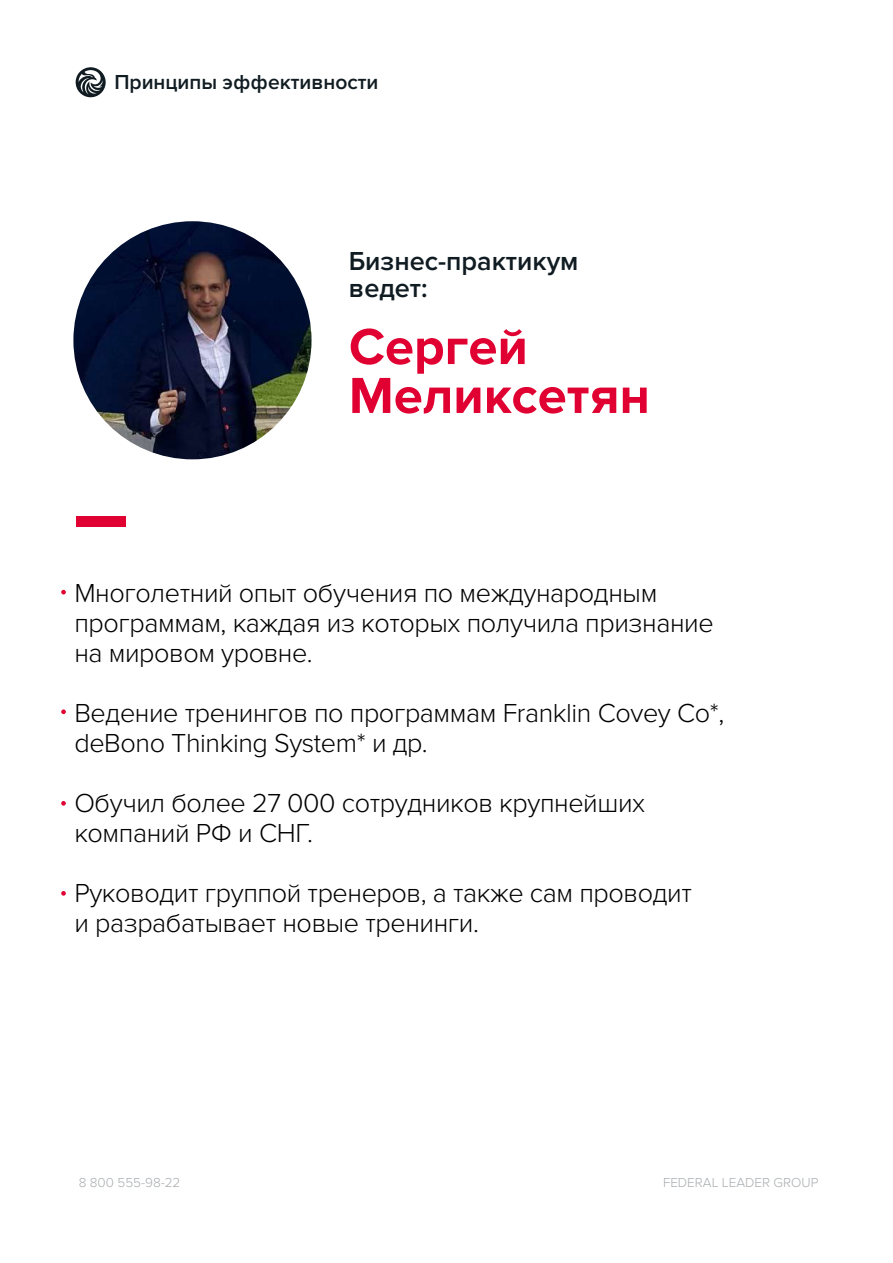
<style>
.page{position:relative;width:893px;height:1263px;background:#fff}
.page>*{position:absolute;margin:0;border:0;box-sizing:border-box;transform-origin:0 0}
.t1{font:700 52.5px/48.9px "Proxima Nova";color:#e00031}
.t2{font:300 27px/30px "Proxima Nova";letter-spacing:-.015em;color:#000}
.t3{font:600 27px/27px "Proxima Nova";color:#101c22}
.t4{font:600 21px "Proxima Nova";color:#101c22}
.t5{font:300 13.5px "Proxima Nova";color:#a8acaf}
</style>
<div class="page">
<img style="left:73px;top:221px;width:238px;height:238px;border-radius:119px">
<div style="left:76px;top:516px;width:49px;height:11px;background:#e00031"></div>
<svg style="left:61px;top:590px;width:5px;height:4px"></svg>
<svg style="left:61px;top:709px;width:5px;height:5px"></svg>
<svg style="left:61px;top:801px;width:5px;height:5px"></svg>
<svg style="left:61px;top:891px;width:5px;height:5px"></svg>
<svg style="left:75px;top:67px;width:31px;height:31px"></svg>
<p class="t4" style="left:114px;top:70px;width:266px">Принципы эффективности</p>
<p class="t3" style="left:349px;top:248px;width:231px">Бизнес-практикум ведет:</p>
<h1 class="t1" style="left:349px;top:323px;width:303px">Сергей<br>Меликсетян</h1>
<p class="t2" style="left:74px;top:578px;width:641px">Многолетний опыт обучения по международным программам, каждая из которых получила признание на мировом уровне.</p>
<p class="t2" style="left:74px;top:698px;width:651px">Ведение тренингов по программам Franklin Covey Co*, deBono Thinking System* и др.</p>
<p class="t2" style="left:74px;top:788px;width:572px">Обучил более 27 000 сотрудников крупнейших компаний РФ и СНГ.</p>
<p class="t2" style="left:74px;top:878px;width:619px">Руководит группой тренеров, а также сам проводит и разрабатывает новые тренинги.</p>
<p class="t5" style="left:79px;top:1174px;width:103px">8 800 555-98-22</p>
<p class="t5" style="left:663px;top:1174px;width:157px">FEDERAL LEADER GROUP</p>
</div>
